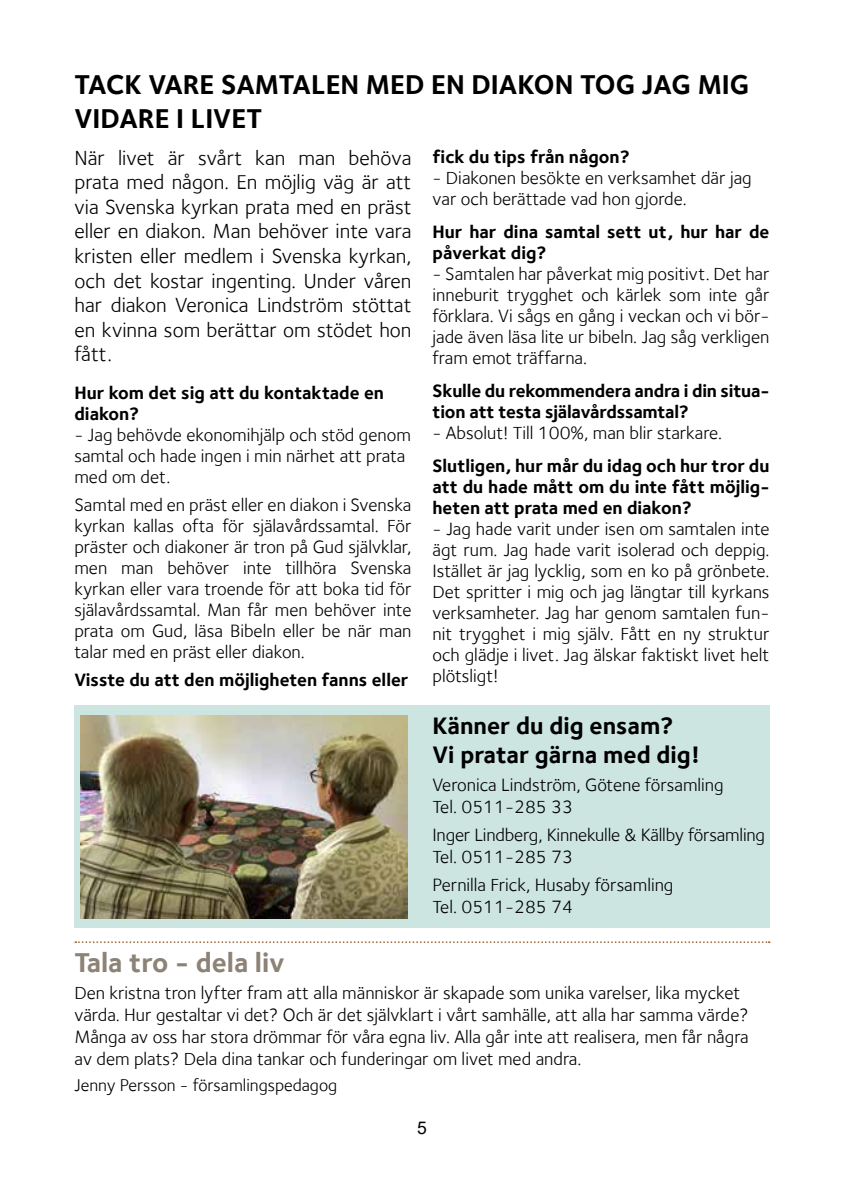
<style>
.page{position:relative;width:844px;height:1191px;background:#fff}
.page>*{position:absolute;margin:0;border:0;box-sizing:border-box;transform-origin:0 0}
.t1{font:700 28px/33.6px "Foundry Sterling";color:#000}
.t2{font:700 28px "Foundry Sterling";color:#8c8276}
.t3{font:700 24.5px/29.4px "Foundry Sterling";color:#000}
.t4{font:21px/24.5px "Foundry Sterling";color:#000;text-align:justify}
.t5{font:18.38px/21px "Foundry Sterling";color:#000}
.t6{font:700 18.38px/21px "Foundry Sterling";color:#000}
.t7{font:17.5px "Foundry Sterling";color:#000}
.t8{font:17.5px "Arial";color:#000}
</style>
<div class="page">
<svg style="left:75px;top:941px;width:694px;height:2px"></svg>
<div style="left:74px;top:705px;width:695px;height:222px;background:#cde5e1"></div>
<img style="left:81px;top:715px;width:326px;height:203px">
<h1 class="t1" style="left:74px;top:67px;width:676px">TACK VARE SAMTALEN MED EN DIAKON TOG JAG MIG<br>VIDARE I LIVET</h1>
<p class="t6" style="left:432px;top:146px;width:198px">fick du tips från någon?</p>
<p class="t5" style="left:432px;top:167px;width:320px">- Diakonen besökte en verksamhet där jag var och berättade vad hon gjorde.</p>
<p class="t6" style="left:432px;top:221px;width:338px">Hur har dina samtal sett ut, hur har de påverkat dig?</p>
<p class="t5" style="left:432px;top:263px;width:338px;text-align:justify">- Samtalen har påverkat mig positivt. Det har inneburit trygghet och kärlek som inte går förklara. Vi sågs en gång i veckan och vi bör&shy;jade även läsa lite ur bibeln. Jag såg verkligen fram emot träffarna.</p>
<p class="t6" style="left:432px;top:380px;width:338px">Skulle du rekommendera andra i din situa&shy;tion att testa själavårdssamtal?</p>
<p class="t5" style="left:432px;top:422px;width:291px">- Absolut! Till 100%, man blir starkare.</p>
<p class="t6" style="left:432px;top:455px;width:338px;text-align:justify">Slutligen, hur mår du idag och hur tror du att du hade mått om du inte fått möjlig&shy;heten att prata med en diakon?</p>
<p class="t5" style="left:432px;top:518px;width:338px;text-align:justify">- Jag hade varit under isen om samtalen inte ägt rum. Jag hade varit isolerad och deppig.<br>Istället är jag lycklig, som en ko på grönbete.<br>Det spritter i mig och jag längtar till kyrkans verksamheter. Jag har genom samtalen fun&shy;nit trygghet i mig själv. Fått en ny struktur och glädje i livet. Jag älskar faktiskt livet helt plötsligt!</p>
<h2 class="t3" style="left:432px;top:710px;width:269px">Känner du dig ensam?<br>Vi pratar gärna med dig!</h2>
<p class="t5" style="left:432px;top:773px;width:292px;line-height:22.1px">Veronica Lindström, Götene församling<br>Tel. 0511-285 33</p>
<p class="t5" style="left:432px;top:824px;width:334px;line-height:22.1px">Inger Lindberg, Kinnekulle &amp; Källby församling<br>Tel. 0511-285 73</p>
<p class="t5" style="left:432px;top:874px;width:242px;line-height:22.1px">Pernilla Frick, Husaby församling<br>Tel. 0511-285 74</p>
<p class="t4" style="left:74px;top:145px;width:338px">När livet är svårt kan man behöva prata med någon. En möjlig väg är att via Svenska kyrkan prata med en präst eller en diakon. Man behöver inte vara kristen eller medlem i Svenska kyrkan, och det kostar ingenting. Under våren har diakon Veronica Lindström stöttat en kvinna som berättar om stödet hon fått.</p>
<p class="t6" style="left:74px;top:382px;width:311px">Hur kom det sig att du kontaktade en diakon?</p>
<p class="t5" style="left:74px;top:424px;width:338px">- Jag behövde ekonomihjälp och stöd genom samtal och hade ingen i min närhet att prata med om det.</p>
<p class="t5" style="left:74px;top:494px;width:338px;text-align:justify">Samtal med en präst eller en diakon i Svenska kyrkan kallas ofta för själavårdssamtal. För präster och diakoner är tron på Gud självklar, men man behöver inte tillhöra Svenska kyrkan eller vara troende för att boka tid för själavårdssamtal. Man får men behöver inte prata om Gud, läsa Bibeln eller be när man talar med en präst eller diakon.</p>
<p class="t6" style="left:74px;top:669px;width:335px">Visste du att den möjligheten fanns eller</p>
<h1 class="t2" style="left:74px;top:946px;width:211px">Tala tro - dela liv</h1>
<p class="t5" style="left:74px;top:982px;width:675px;line-height:22.1px">Den kristna tron lyfter fram att alla människor är skapade som unika varelser, lika mycket värda. Hur gestaltar vi det? Och är det självklart i vårt samhälle, att alla har samma värde?<br>Många av oss har stora drömmar för våra egna liv. Alla går inte att realisera, men får några av dem plats? Dela dina tankar och funderingar om livet med andra.</p>
<p class="t7" style="left:74px;top:1074px;width:264px">Jenny Persson - församlingspedagog</p>
<p class="t8" style="left:417px;top:1116px;width:11px">5</p>
</div>
